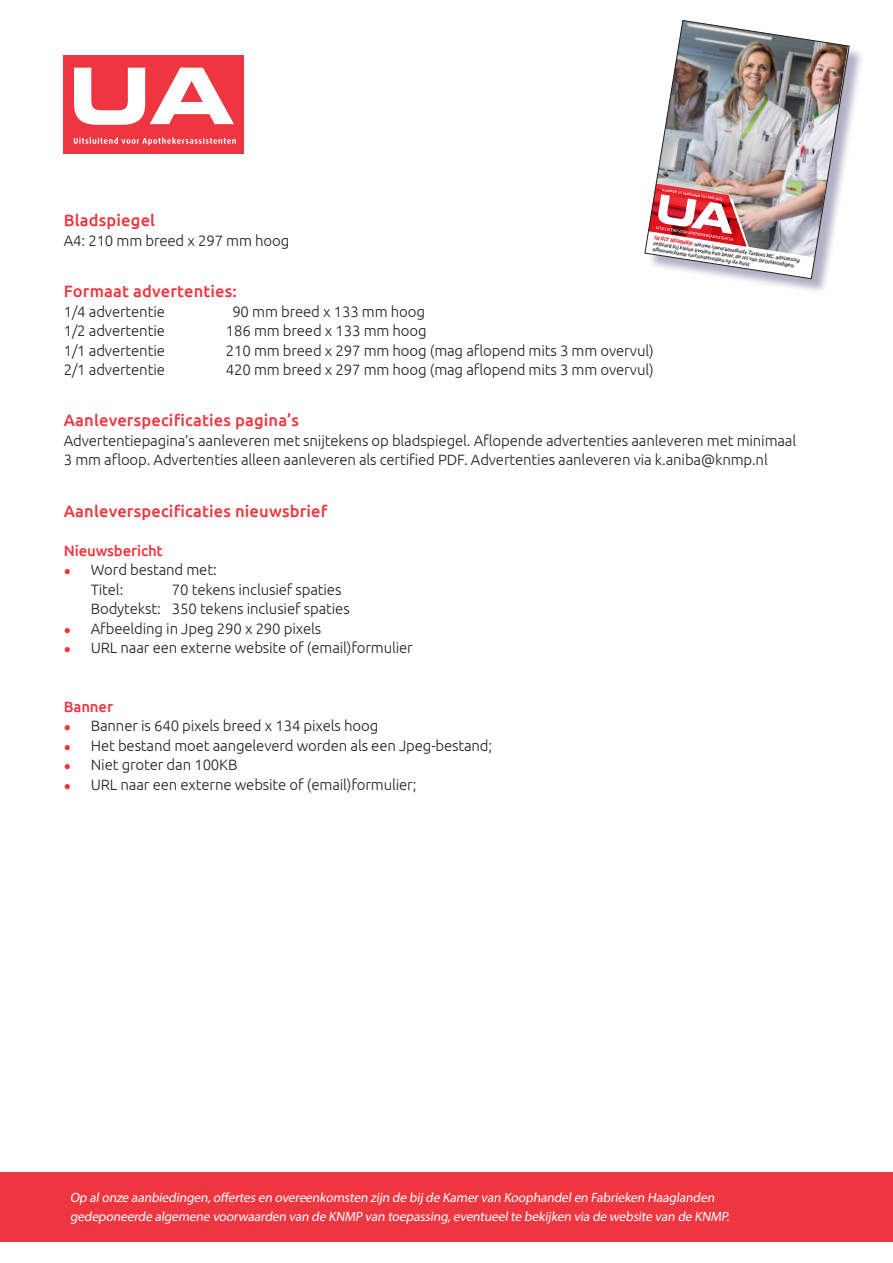
<style>
.page{position:relative;width:893px;height:1263px;background:#fff}
.page>*{position:absolute;margin:0;border:0;box-sizing:border-box;transform-origin:0 0}
.t1{font:500 16.5px "Ubuntu";letter-spacing:.01em;color:#ee3640}
.t2{font:300 15px/19.5px "Ubuntu";letter-spacing:-.01em;color:#231f20}
.t3{font:500 15px "Ubuntu";letter-spacing:-.01em;color:#ee3640}
.t4{font:13.5px/19.5px "Myriad Pro";color:#fff}
.t5{font:italic 500 5.4px/5.7px "DIN Next Slab Pro";color:#231f20}
.t6{font:500 3.45px "DINOT";color:#fff}
.s1{font-family:"Verdana";font-weight:400;font-size:12px;color:#ee3640}
.s2{font-weight:800;color:#ee3640}
</style>
<div class="page">
<div style="left:64px;top:55px;width:180px;height:99px;background:#ee3640"></div>
<svg style="left:74px;top:68px;width:160px;height:57px"></svg>
<svg style="left:74px;top:137px;width:162px;height:8px"></svg>
<div style="left:647px;top:23px;width:218px;height:272px;background:#3a386c;opacity:.4"></div>
<img style="left:644px;top:20px;width:206px;height:259px">
<div style="left:0;top:1172px;width:893px;height:70px;background:#ee3640"></div>
<p class="t6" style="left:662px;top:188px;width:63px;rotate:9deg">NUMMER 2 | JAARGANG 13 | APR 2023</p>
<p class="t1" style="left:64px;top:210px;width:93px">Bladspiegel</p>
<p class="t2" style="left:64px;top:231px;width:227px">A4: 210 mm breed x 297 mm hoog</p>
<p class="t1" style="left:64px;top:281px;width:175px">Formaat advertenties:</p>
<p class="t2" style="left:64px;top:301px;width:103px">1/4 advertentie</p>
<p class="t2" style="left:232px;top:301px;width:194px">90 mm breed x 133 mm hoog</p>
<p class="t2" style="left:64px;top:321px;width:103px">1/2 advertentie</p>
<p class="t2" style="left:226px;top:321px;width:202px">186 mm breed x 133 mm hoog</p>
<p class="t2" style="left:64px;top:340px;width:103px">1/1 advertentie</p>
<p class="t2" style="left:226px;top:340px;width:429px">210 mm breed x 297 mm hoog (mag aflopend mits 3 mm overvul)</p>
<p class="t2" style="left:64px;top:360px;width:103px">2/1 advertentie</p>
<p class="t2" style="left:226px;top:360px;width:429px">420 mm breed x 297 mm hoog (mag aflopend mits 3 mm overvul)</p>
<p class="t1" style="left:64px;top:410px;width:237px">Aanleverspecificaties pagina’s</p>
<p class="t2" style="left:64px;top:430px;width:734px">Advertentiepagina’s aanleveren met snijtekens op bladspiegel. Aflopende advertenties aanleveren met minimaal<br>3 mm afloop. Advertenties alleen aanleveren als certified PDF. Advertenties aanleveren via k.aniba@knmp.nl</p>
<p class="t1" style="left:64px;top:500px;width:265px">Aanleverspecificaties nieuwsbrief</p>
<p class="t3" style="left:64px;top:541px;width:101px">Nieuwsbericht</p>
<p class="t2" style="left:91px;top:559px;width:127px;text-indent:-27px"><span class="s1">●</span> Word bestand met:<br>Titel:</p>
<p class="t5" style="left:655px;top:235px;width:149px;rotate:9deg"><span class="s2">IN DIT NUMMER:</span> nieuwe inwerkmethode Tergooi MC, advisering zelfzorg bij kleine kwalen kan beter, de rol van farmakundigen, afbouwschema corticosteroïden op de huid</p>
<p class="t2" style="left:91px;top:579px;width:260px;text-indent:81px">70 tekens inclusief spaties<br>Bodytekst: 350 tekens inclusief spaties</p>
<p class="t2" style="left:64px;top:618px;width:259px"><span class="s1">●</span> Afbeelding in Jpeg 290 x 290 pixels</p>
<p class="t2" style="left:64px;top:637px;width:351px"><span class="s1">●</span> URL naar een externe website of (email)formulier</p>
<p class="t3" style="left:64px;top:697px;width:51px">Banner</p>
<p class="t2" style="left:64px;top:715px;width:316px"><span class="s1">●</span> Banner is 640 pixels breed x 134 pixels hoog</p>
<p class="t2" style="left:64px;top:735px;width:430px"><span class="s1">●</span> Het bestand moet aangeleverd worden als een Jpeg-bestand;</p>
<p class="t2" style="left:64px;top:754px;width:175px"><span class="s1">●</span> Niet groter dan 100KB</p>
<p class="t2" style="left:64px;top:774px;width:354px"><span class="s1">●</span> URL naar een externe website of (email)formulier;</p>
<p class="t4" style="left:70px;top:1187px;width:663px">Op alonze aanbiedingen,offertes en overeenkomsten zijn de bij de Kamervan Koophandelen Fabrieken Haaglanden gedeponeerde algemene voorwaarden van de KNMP van toepassing,eventueelte bekij ken via de website van de KNMP.</p>
</div>
